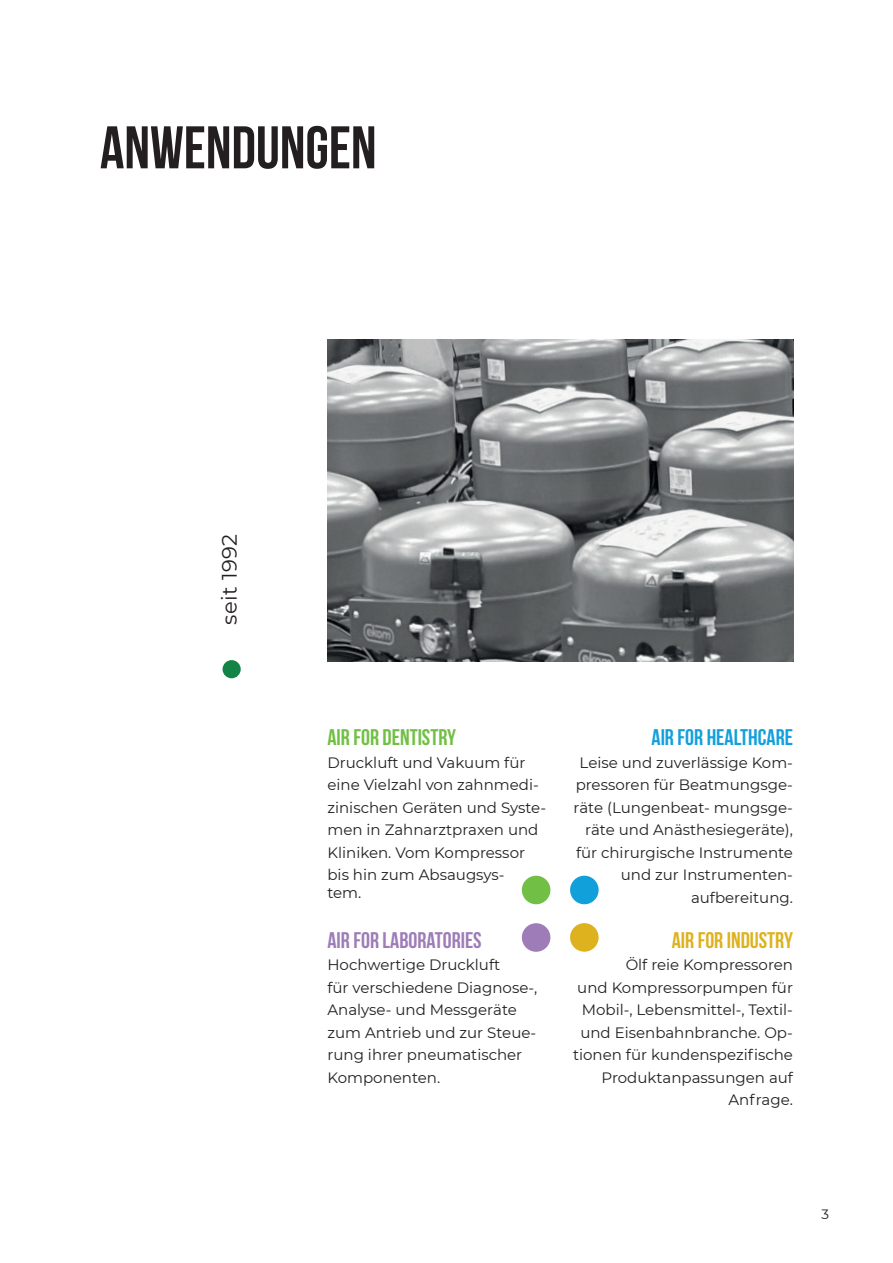
<style>
.page{position:relative;width:893px;height:1263px;background:#fff}
.page>*{position:absolute;margin:0;border:0;box-sizing:border-box;transform-origin:0 0}
.Bold_48pt{font:700 60px "Bebas Neue";color:#231f20}
.Reg_10pt_Lead_15{font:700 22.5px "Bebas Neue";color:#9d7cb7}
.Reg_10pt_Lead_15-2{font:700 22.5px "Bebas Neue";color:#12a0db}
.Reg_10pt_Lead_15-3{font:700 22.5px "Bebas Neue";color:#71bf44}
.Reg_10pt_Lead_15-4{font:700 22.5px "Bebas Neue";color:#ddb21e}
.Bold_16pt{font:21px "Montserrat";letter-spacing:.02em;color:#231f20}
.Reg_10pt_Lead_15-5{font:15px/22.5px "Montserrat";color:#231f20}
.t1{font:13.5px "Montserrat";color:#231f20}
</style>
<div class="page">
<img style="left:327px;top:339px;width:466px;height:322px">
<div style="left:522px;top:923px;width:28px;height:29px;background:#9d7cb7;border-radius:50%"></div>
<div style="left:570px;top:923px;width:29px;height:29px;background:#ddb21e;border-radius:50%"></div>
<div style="left:570px;top:876px;width:29px;height:28px;background:#12a0db;border-radius:50%"></div>
<div style="left:522px;top:876px;width:28px;height:28px;background:#71bf44;border-radius:50%"></div>
<div style="left:223px;top:660px;width:18px;height:18px;background:#148446;border-radius:50%"></div>
<p class="Bold_48pt" style="left:100px;top:115px;width:278px">ANWENDUNGEN</p>
<p class="Bold_16pt" style="left:215px;top:625px;width:93px;rotate:-90deg">seit 1992</p>
<p class="Reg_10pt_Lead_15-3" style="left:327px;top:725px;width:130px">AIR FOR DENTISTRY</p>
<p class="Reg_10pt_Lead_15-5" style="left:327px;top:751px;width:220px">Druckluft und Vakuum für eine Vielzahl von zahnmedi&shy;zinischen Geräten und Syste&shy;men in Zahnarztpraxen und<br>Kliniken. Vom Kompressor</p>
<p class="Reg_10pt_Lead_15-5" style="left:327px;top:865px;width:179px;line-height:18px">bis hin zum Absaugsys&shy;tem.</p>
<p class="Reg_10pt_Lead_15" style="left:327px;top:928px;width:156px">AIR FOR LABORATORIES</p>
<p class="Reg_10pt_Lead_15-5" style="left:327px;top:953px;width:211px">Hochwertige Druckluft<br>für verschiedene Diagnose-,<br>Analyse- und Messgeräte zum Antrieb und zur Steue&shy;rung ihrer pneumatischer<br>Komponenten.</p>
<p class="Reg_10pt_Lead_15-2" style="left:651px;top:725px;width:143px">AIR FOR HEALTHCARE</p>
<p class="Reg_10pt_Lead_15-5" style="left:574px;top:751px;width:221px;text-align:right">Leise und zuverlässige Kom&shy;pressoren für Beatmungsge&shy;räte (Lungenbeat- mungsge&shy;räte und Anästhesiegeräte), für chirurgische Instrumente und zur Instrumenten&shy;aufbereitung.</p>
<p class="Reg_10pt_Lead_15-4" style="left:672px;top:928px;width:123px">AIR FOR INDUSTRY</p>
<p class="Reg_10pt_Lead_15-5" style="left:577px;top:953px;width:217px;text-align:right">Ölf reie Kompressoren<br>und Kompressorpumpen für</p>
<p class="Reg_10pt_Lead_15-5" style="left:573px;top:998px;width:221px;text-align:right">Mobil-, Lebensmittel-, Textil&shy;und Eisenbahnbranche. Op&shy;tionen für kundenspezifische<br>Produktanpassungen auf</p>
<p class="Reg_10pt_Lead_15-5" style="left:728px;top:1088px;width:66px">Anfrage.</p>
<p class="t1" style="left:822px;top:1205px;width:9px">3</p>
</div>
